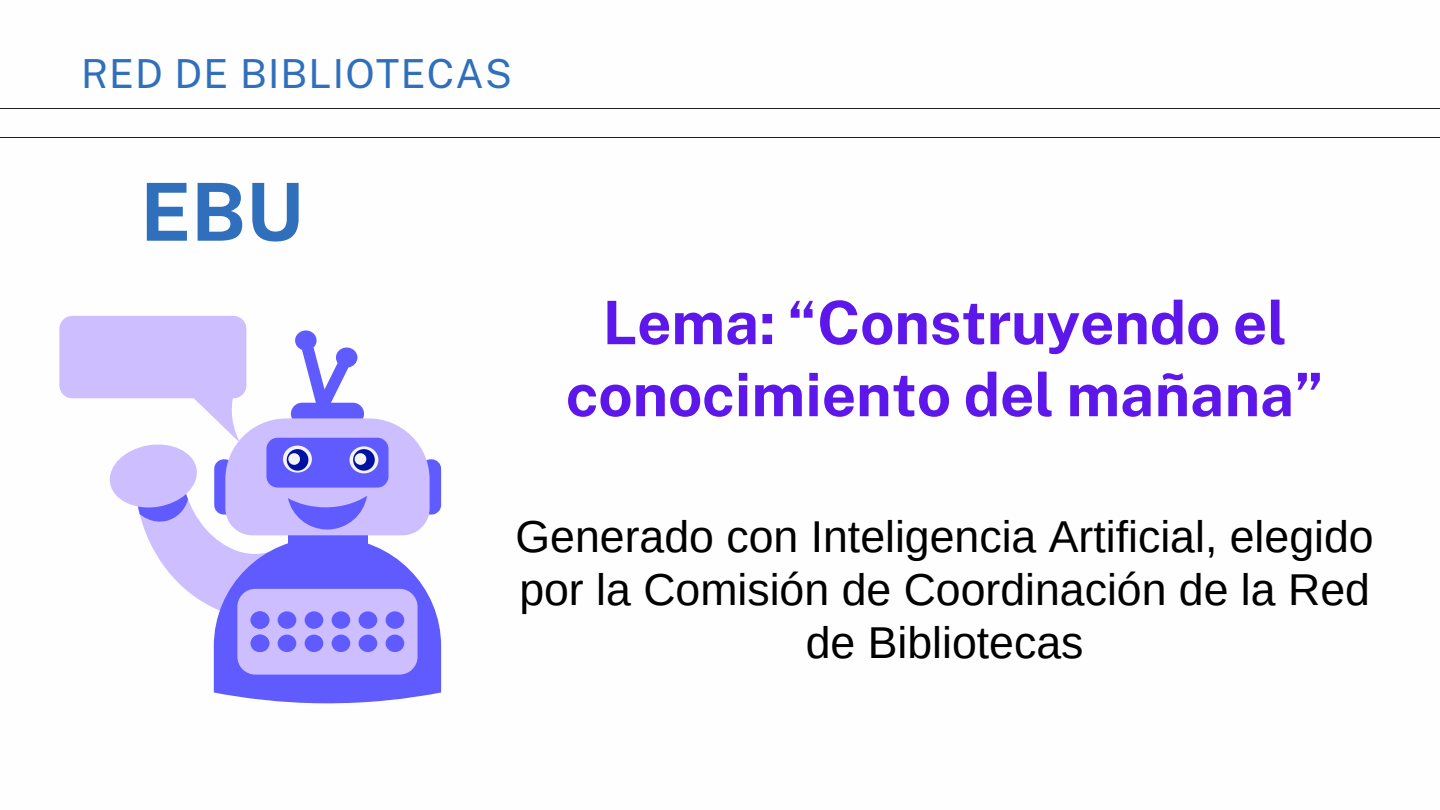
<style>
.page{position:relative;width:1440px;height:810px;background:#fff}
.page>*{position:absolute;margin:0;border:0;box-sizing:border-box;transform-origin:0 0}
.t1{font:700 80px "Public Sans";color:#2f6fbb}
.t2{font:700 60px/72px "Public Sans";color:#5e17eb;text-align:center}
.t3{font:44.6px/53.2px "Arimo";color:#000;text-align:center}
.t4{font:40px "Public Sans";letter-spacing:.03em;color:#2f6fbb}
</style>
<div class="page">
<hr style="left:0;top:108px;width:1440px;height:1px;background:#1f1f1f">
<hr style="left:0;top:137px;width:1440px;height:1px;background:#1f1f1f">
<svg style="left:59px;top:316px;width:382px;height:387px"></svg>
<p class="t4" style="left:81px;top:50px;width:433px">RED DE BIBLIOTECAS</p>
<p class="t1" style="left:140px;top:165px;width:165px">EBU</p>
<p class="t2" style="left:566px;top:286px;width:759px">Lema: “Construyendo el conocimiento del mañana”</p>
<p class="t3" style="left:516px;top:510px;width:860px">Generado con Inteligencia Artificial, elegido por la Comisión de Coordinación de la Red de Bibliotecas</p>
</div>
